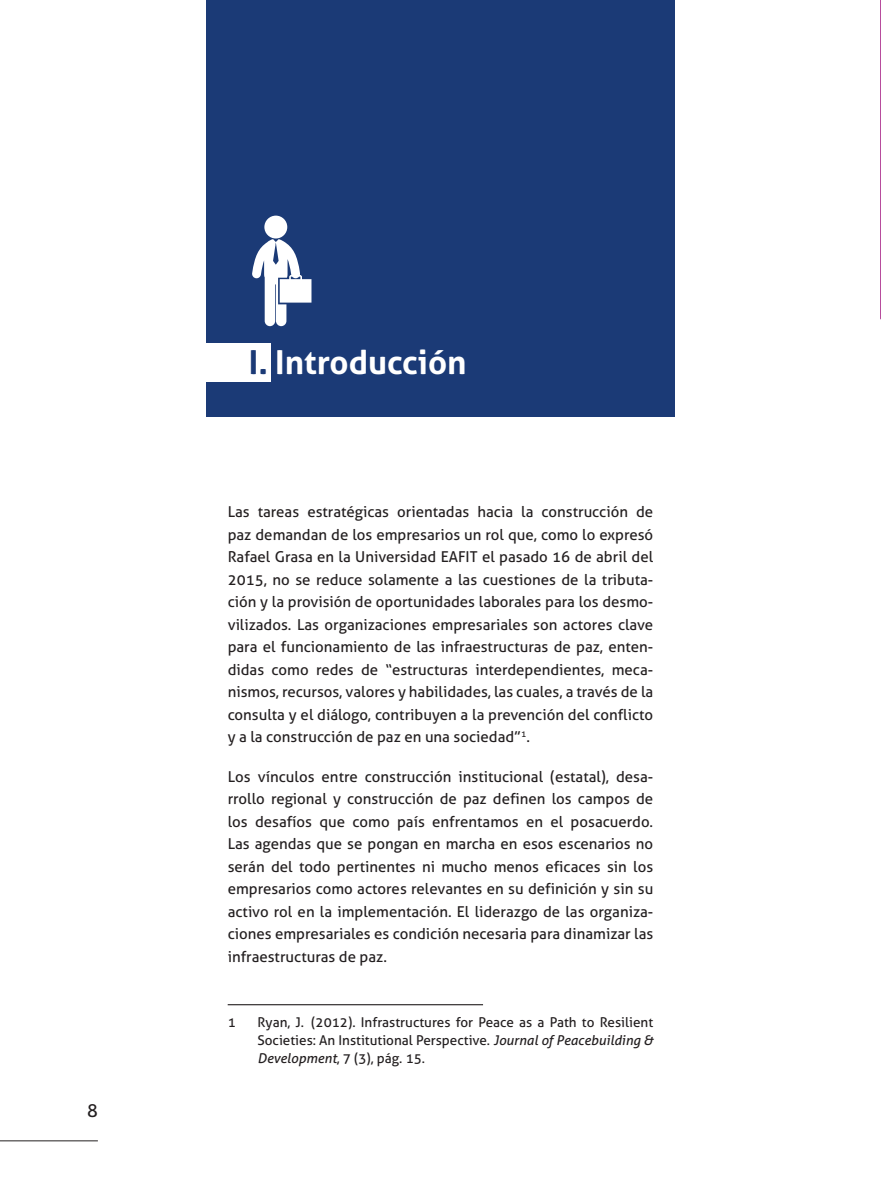
<style>
.page{position:relative;width:881px;height:1191px;background:#fff}
.page>*{position:absolute;margin:0;border:0;box-sizing:border-box;transform-origin:0 0}
.t1{font:700 33px "Aller";color:#fff}
.t2{font:18px "Aller";color:#231f20}
.t3{font:15px/22.5px "Aller";color:#231f20;text-align:justify}
.t4{font:13.5px/18px "Aller";color:#231f20;text-align:justify}
.s1{color:#1b3a76}
.s2{font-style:italic}
</style>
<div class="page">
<hr style="left:0;top:1140px;width:98px;height:1px;background:#231f20">
<hr style="left:227px;top:1004px;width:256px;height:1px;background:#231f20">
<div style="left:206px;top:0;width:468px;height:417px;background:#1b3a76"></div>
<div style="left:206px;top:343px;width:65px;height:38px;background:#fff"></div>
<div style="left:264px;top:216px;width:23px;height:22px;background:#fff;border-radius:50%"></div>
<svg style="left:252px;top:239px;width:59px;height:87px"></svg>
<svg style="left:880px;top:0;width:1px;height:320px"></svg>
<p class="t2" style="left:87px;top:1100px;width:12px">8</p>
<h1 class="t1" style="left:249px;top:342px;width:219px"><span class="s1">I.</span> Introducción</h1>
<p class="t3" style="left:227px;top:500px;width:427px">Las tareas estratégicas orientadas hacia la construcción de paz demandan de los empresarios un rol que, como lo expresó Rafael Grasa en la Universidad EAFIT el pasado 16 de abril del 2015, no se reduce solamente a las cuestiones de la tributa&shy;ción y la provisión de oportunidades laborales para los desmo&shy;vilizados. Las organizaciones empresariales son actores clave para el funcionamiento de las infraestructuras de paz, enten&shy;didas como redes de “estructuras interdependientes, meca&shy;nismos, recursos, valores y habilidades, las cuales, a través de la consulta y el diálogo, contribuyen a la prevención del conflicto y a la construcción de paz en una sociedad”<sup>1</sup>.</p>
<p class="t3" style="left:227px;top:765px;width:427px">Los vínculos entre construcción institucional (estatal), desa&shy;rrollo regional y construcción de paz definen los campos de los desafíos que como país enfrentamos en el posacuerdo.<br>Las agendas que se pongan en marcha en esos escenarios no serán del todo pertinentes ni mucho menos eficaces sin los empresarios como actores relevantes en su definición y sin su activo rol en la implementación. El liderazgo de las organiza&shy;ciones empresariales es condición necesaria para dinamizar las infraestructuras de paz.</p>
<p class="t4" style="left:227px;top:1012px;width:10px">1</p>
<p class="t4" style="left:257px;top:1012px;width:397px">Ryan, J. (2012). Infrastructures for Peace as a Path to Resilient Societies: An Institutional Perspective. <span class="s2">Journal of Peacebuilding &amp; Development</span>, 7 (3), pág. 15.</p>
</div>
